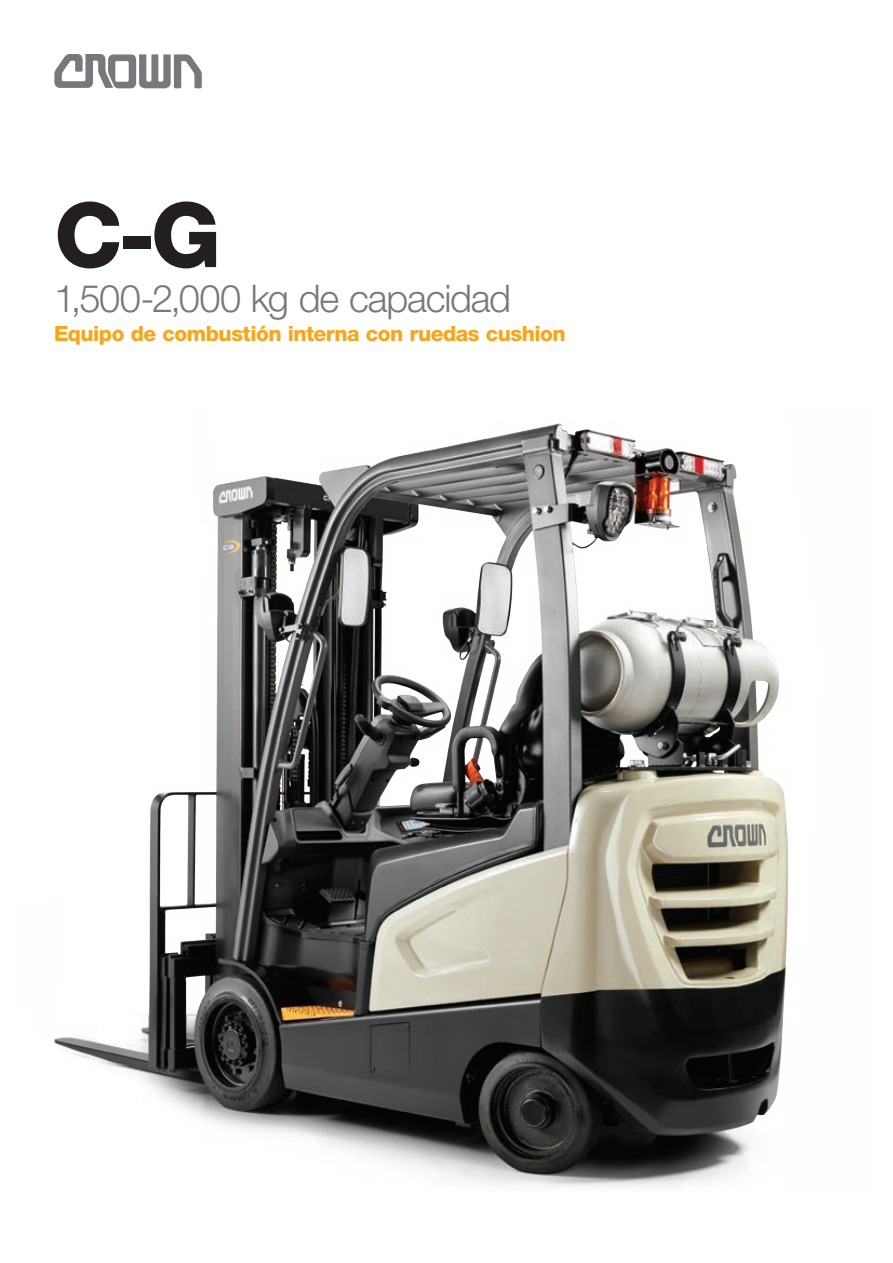
<style>
.page{position:relative;width:893px;height:1263px;background:#fff}
.page>*{position:absolute;margin:0;border:0;box-sizing:border-box;transform-origin:0 0}
.t1{font:800 90px "Helvetica Neue LT Std";color:#231f20}
.t2{font:300 38.1px "Helvetica Neue LT Std";letter-spacing:-.03em;color:#76787b}
.t3{font:800 21px "Helvetica Neue LT Std";letter-spacing:-.025em;color:#f9a51b}
</style>
<div class="page">
<svg style="left:54px;top:54px;width:148px;height:34px"></svg>
<img style="left:54px;top:423px;width:734px;height:766px">
<h1 class="t1" style="left:54px;top:181px;width:169px">C-G</h1>
<h2 class="t2" style="left:54px;top:275px;width:459px">1,500-2,000 kg de capacidad</h2>
<p class="t3" style="left:54px;top:321px;width:513px">Equipo de combustión interna con ruedas cushion</p>
</div>
